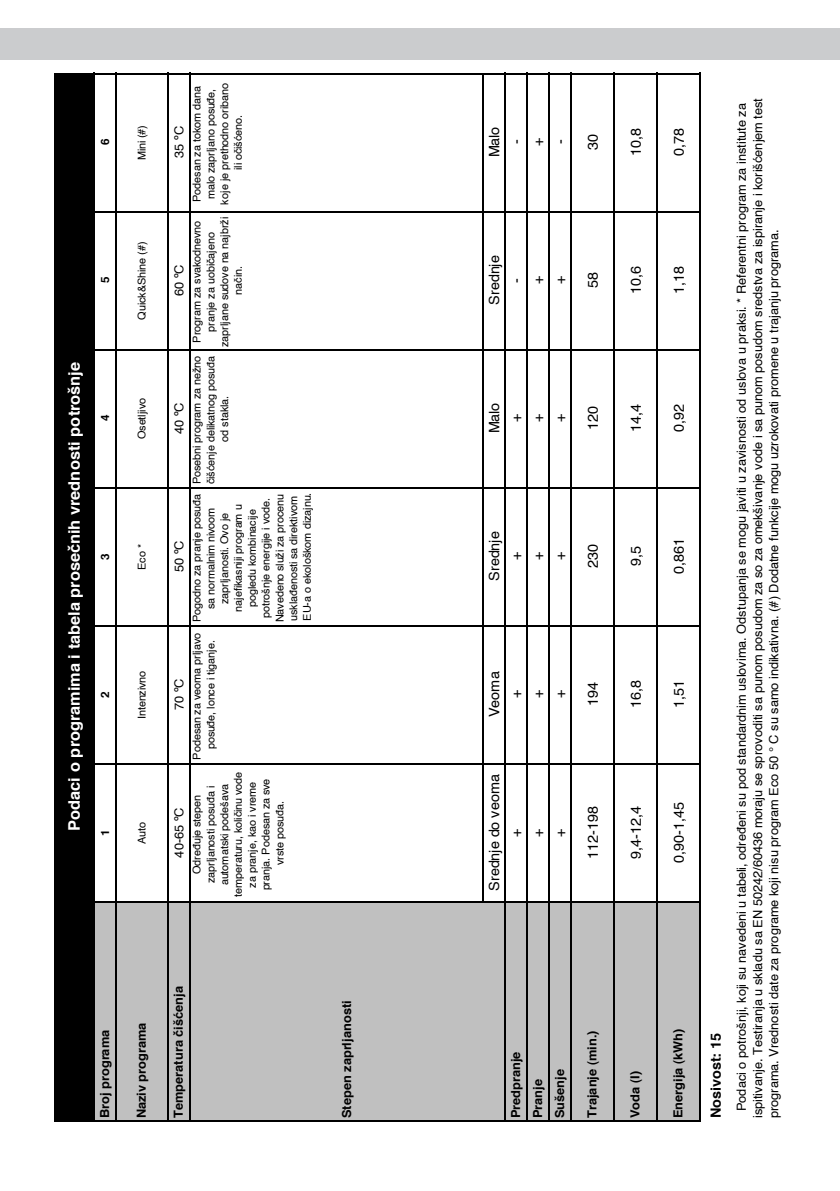
<style>
.page{position:relative;width:840px;height:1191px;background:#fff}
.page>*{position:absolute;margin:0;border:0;box-sizing:border-box;transform-origin:0 0}
.t1{font:700 16px "Helvetica";color:#fff}
.t2{font:14px "Helvetica";letter-spacing:-.01em;color:#000}
.t3{font:700 14px "Helvetica";letter-spacing:-.01em;color:#000}
.t4{font:12.4px/16.2px "Helvetica";letter-spacing:-.005em;color:#000}
.t5{font:700 12.4px/22px "Helvetica";color:#000}
.t6{font:700 11.4px "Helvetica";color:#000}
.t7{font:10.6px/13.8px "Helvetica";letter-spacing:-.005em;color:#000;text-align:center}
.t8{font:10.6px "Helvetica";letter-spacing:-.025em;color:#000}
.s1{font-family:"Arial"}
</style>
<div class="page">
<div style="left:56px;top:73px;width:38px;height:1047px;background:#000"></div>
<div style="left:94px;top:902px;width:22px;height:218px;background:#c0c0c0"></div>
<div style="left:116px;top:902px;width:584px;height:218px;background:#c0c0c0"></div>
<div style="left:699px;top:73px;width:34px;height:1047px;background:linear-gradient(to right,#fff,#fff)"></div>
<hr style="left:55px;top:1120px;width:645px;height:1px;background:#000">
<hr style="left:95px;top:901px;width:605px;height:2px;background:#000">
<hr style="left:95px;top:763px;width:605px;height:2px;background:#000">
<hr style="left:95px;top:625px;width:605px;height:2px;background:#000">
<hr style="left:95px;top:487px;width:605px;height:2px;background:#000">
<hr style="left:95px;top:349px;width:605px;height:1px;background:#000">
<hr style="left:95px;top:211px;width:605px;height:1px;background:#000">
<hr style="left:95px;top:73px;width:605px;height:1px;background:#000">
<hr style="left:55px;top:73px;width:1px;height:1047px;background:#000">
<hr style="left:93px;top:73px;width:2px;height:1047px;background:#000">
<hr style="left:115px;top:73px;width:2px;height:1047px;background:#000">
<hr style="left:167px;top:73px;width:2px;height:1047px;background:#000">
<hr style="left:189px;top:73px;width:2px;height:1047px;background:#000">
<hr style="left:482px;top:73px;width:1px;height:828px;background:#000">
<hr style="left:504px;top:73px;width:1px;height:1047px;background:#000">
<hr style="left:526px;top:73px;width:1px;height:1047px;background:#000">
<hr style="left:548px;top:73px;width:1px;height:1047px;background:#000">
<hr style="left:570px;top:73px;width:1px;height:1047px;background:#000">
<hr style="left:613px;top:73px;width:1px;height:1047px;background:#000">
<hr style="left:656px;top:73px;width:1px;height:1047px;background:#000">
<hr style="left:699px;top:73px;width:1px;height:1047px;background:#000">
<div style="left:0;top:28px;width:839px;height:32px;background:#cbccce"></div>
<p class="t6" style="left:98px;top:145px;width:8px;rotate:-90deg">6</p>
<p class="t6" style="left:98px;top:283px;width:8px;rotate:-90deg">5</p>
<p class="t1" style="left:64px;top:830px;width:470px;rotate:-90deg">Podaci o programima i tabela prose<span class="s1">č</span>nih vrednosti potrošnje</p>
<p class="t6" style="left:98px;top:421px;width:8px;rotate:-90deg">4</p>
<p class="t6" style="left:98px;top:559px;width:8px;rotate:-90deg">3</p>
<p class="t6" style="left:98px;top:697px;width:8px;rotate:-90deg">2</p>
<p class="t6" style="left:98px;top:835px;width:8px;rotate:-90deg">1</p>
<p class="t7" style="left:135px;top:160px;width:37px;rotate:-90deg">Mini (#)</p>
<p class="t8" style="left:135px;top:319px;width:79px;rotate:-90deg">Quick&amp;Shine (#)</p>
<p class="t7" style="left:135px;top:439px;width:42px;rotate:-90deg">Osetljivo</p>
<p class="t7" style="left:135px;top:570px;width:28px;rotate:-90deg">Eco *</p>
<p class="t8" style="left:135px;top:719px;width:49px;rotate:-90deg">Intenzivno</p>
<p class="t7" style="left:135px;top:844px;width:24px;rotate:-90deg">Auto</p>
<p class="t4" style="left:171px;top:158px;width:33px;rotate:-90deg">35 ºC</p>
<p class="t4" style="left:171px;top:296px;width:33px;rotate:-90deg">60 ºC</p>
<p class="t4" style="left:171px;top:434px;width:33px;rotate:-90deg">40 ºC</p>
<p class="t4" style="left:171px;top:572px;width:33px;rotate:-90deg">50 ºC</p>
<p class="t4" style="left:171px;top:710px;width:33px;rotate:-90deg">70 ºC</p>
<p class="t4" style="left:171px;top:857px;width:52px;rotate:-90deg">40-65 ºC</p>
<p class="t7" style="left:189px;top:205px;width:123px;rotate:-90deg">Podesan za tokom dana malo zaprljano posu<span class="s1">đ</span>e, koje je prethodno oribano ili o<span class="s1">č</span>iš<span class="s1">ć</span>eno.</p>
<p class="t7" style="left:189px;top:347px;width:132px;rotate:-90deg">Program za svakodnevno pranje za uobi<span class="s1">č</span>ajeno zaprljane sudove na najbrži na<span class="s1">č</span>in.</p>
<p class="t7" style="left:189px;top:484px;width:130px;rotate:-90deg">Posebni program za nežno <span class="s1">č</span>iš<span class="s1">ć</span>enje delikatnog posu<span class="s1">đ</span>a od stakla.</p>
<p class="t7" style="left:189px;top:622px;width:131px;rotate:-90deg">Pogodno za pranje posu<span class="s1">đ</span>a sa normalnim nivoom zaprljanosti. Ovo je najefikasniji program u pogledu kombinacije potrošnje energije i vode.<br>Navedeno služi za procenu uskla<span class="s1">đ</span>enosti sa direktivom<br>EU-a o ekološkom dizajnu.</p>
<p class="t7" style="left:189px;top:759px;width:128px;rotate:-90deg">Podesan za veoma prljavo posu<span class="s1">đ</span>e, lonce i tiganje.</p>
<p class="t7" style="left:189px;top:897px;width:126px;rotate:-90deg">Odre<span class="s1">đ</span>uje stepen zaprljanosti posu<span class="s1">đ</span>a i automatski podešava temperaturu, koli<span class="s1">č</span>inu vode za pranje, kao i vreme pranja. Podesan za sve vrste posu<span class="s1">đ</span>a.</p>
<p class="t5" style="left:93px;top:1118px;width:90px;rotate:-90deg">Broj programa</p>
<p class="t5" style="left:130px;top:1118px;width:97px;rotate:-90deg">Naziv programa</p>
<p class="t5" style="left:167px;top:1118px;width:133px;rotate:-90deg">Temperatura <span class="s1">č</span>iš<span class="s1">ć</span>enja</p>
<p class="t5" style="left:335px;top:1118px;width:119px;rotate:-90deg">Stepen zaprljanosti</p>
<p class="t2" style="left:485px;top:157px;width:32px;rotate:-90deg">Malo</p>
<p class="t2" style="left:507px;top:144px;width:6px;rotate:-90deg">-</p>
<p class="t2" style="left:529px;top:146px;width:10px;rotate:-90deg">+</p>
<p class="t2" style="left:551px;top:144px;width:6px;rotate:-90deg">-</p>
<p class="t2" style="left:583px;top:150px;width:17px;rotate:-90deg">30</p>
<p class="t2" style="left:485px;top:304px;width:51px;rotate:-90deg">Srednje</p>
<p class="t2" style="left:507px;top:282px;width:6px;rotate:-90deg">-</p>
<p class="t2" style="left:529px;top:284px;width:10px;rotate:-90deg">+</p>
<p class="t2" style="left:551px;top:284px;width:10px;rotate:-90deg">+</p>
<p class="t2" style="left:583px;top:288px;width:17px;rotate:-90deg">58</p>
<p class="t2" style="left:485px;top:433px;width:32px;rotate:-90deg">Malo</p>
<p class="t2" style="left:507px;top:422px;width:10px;rotate:-90deg">+</p>
<p class="t2" style="left:529px;top:422px;width:10px;rotate:-90deg">+</p>
<p class="t2" style="left:551px;top:422px;width:10px;rotate:-90deg">+</p>
<p class="t2" style="left:583px;top:430px;width:25px;rotate:-90deg">120</p>
<p class="t2" style="left:485px;top:581px;width:51px;rotate:-90deg">Srednje</p>
<p class="t2" style="left:507px;top:560px;width:10px;rotate:-90deg">+</p>
<p class="t2" style="left:529px;top:560px;width:10px;rotate:-90deg">+</p>
<p class="t2" style="left:551px;top:560px;width:10px;rotate:-90deg">+</p>
<p class="t2" style="left:583px;top:568px;width:25px;rotate:-90deg">230</p>
<p class="t2" style="left:485px;top:717px;width:47px;rotate:-90deg">Veoma</p>
<p class="t2" style="left:507px;top:698px;width:10px;rotate:-90deg">+</p>
<p class="t2" style="left:529px;top:698px;width:10px;rotate:-90deg">+</p>
<p class="t2" style="left:551px;top:698px;width:10px;rotate:-90deg">+</p>
<p class="t2" style="left:583px;top:706px;width:25px;rotate:-90deg">194</p>
<p class="t2" style="left:485px;top:890px;width:118px;rotate:-90deg">Srednje do veoma</p>
<p class="t2" style="left:507px;top:836px;width:10px;rotate:-90deg">+</p>
<p class="t2" style="left:529px;top:836px;width:10px;rotate:-90deg">+</p>
<p class="t2" style="left:551px;top:836px;width:10px;rotate:-90deg">+</p>
<p class="t2" style="left:583px;top:858px;width:54px;rotate:-90deg">112-198</p>
<p class="t5" style="left:504px;top:1118px;width:68px;rotate:-90deg">Predpranje<br>Pranje<br>Sušenje</p>
<p class="t5" style="left:580px;top:1118px;width:89px;rotate:-90deg">Trajanje (min.)</p>
<p class="t2" style="left:626px;top:156px;width:29px;rotate:-90deg">10,8</p>
<p class="t2" style="left:626px;top:294px;width:29px;rotate:-90deg">10,6</p>
<p class="t2" style="left:626px;top:432px;width:29px;rotate:-90deg">14,4</p>
<p class="t2" style="left:626px;top:566px;width:22px;rotate:-90deg">9,5</p>
<p class="t2" style="left:626px;top:708px;width:29px;rotate:-90deg">16,8</p>
<p class="t2" style="left:626px;top:858px;width:54px;rotate:-90deg">9,4-12,4</p>
<p class="t5" style="left:623px;top:1118px;width:49px;rotate:-90deg">Voda (I)</p>
<p class="t2" style="left:669px;top:156px;width:29px;rotate:-90deg">0,78</p>
<p class="t2" style="left:669px;top:294px;width:29px;rotate:-90deg">1,18</p>
<p class="t2" style="left:669px;top:432px;width:29px;rotate:-90deg">0,92</p>
<p class="t2" style="left:669px;top:574px;width:37px;rotate:-90deg">0,861</p>
<p class="t2" style="left:669px;top:708px;width:29px;rotate:-90deg">1,51</p>
<p class="t2" style="left:669px;top:862px;width:62px;rotate:-90deg">0,90-1,45</p>
<p class="t5" style="left:666px;top:1118px;width:91px;rotate:-90deg">Energija (kWh)</p>
<p class="t3" style="left:706px;top:1118px;width:87px;rotate:-90deg">Nosivost: 15</p>
<p class="t4" style="left:732px;top:1118px;width:1021px;text-indent:7px;rotate:-90deg">Podaci o potrošnji, koji su navedeni u tabeli, odre<span class="s1">đ</span>eni su pod standardnim uslovima. Odstupanja se mogu javiti u zavisnosti od uslova u praksi. * Referentni program za institute za ispitivanje. Testiranja u skladu sa EN 50242/60436 moraju se sprovoditi sa punom posudom za so za omekšivanje vode i sa punom posudom sredstva za ispiranje i koriš<span class="s1">ć</span>enjem test programa. Vrednosti date za programe koji nisu program Eco 50 ° C su samo indikativna. (#) Dodatne funkcije mogu uzrokovati promene u trajanju programa.</p>
</div>
